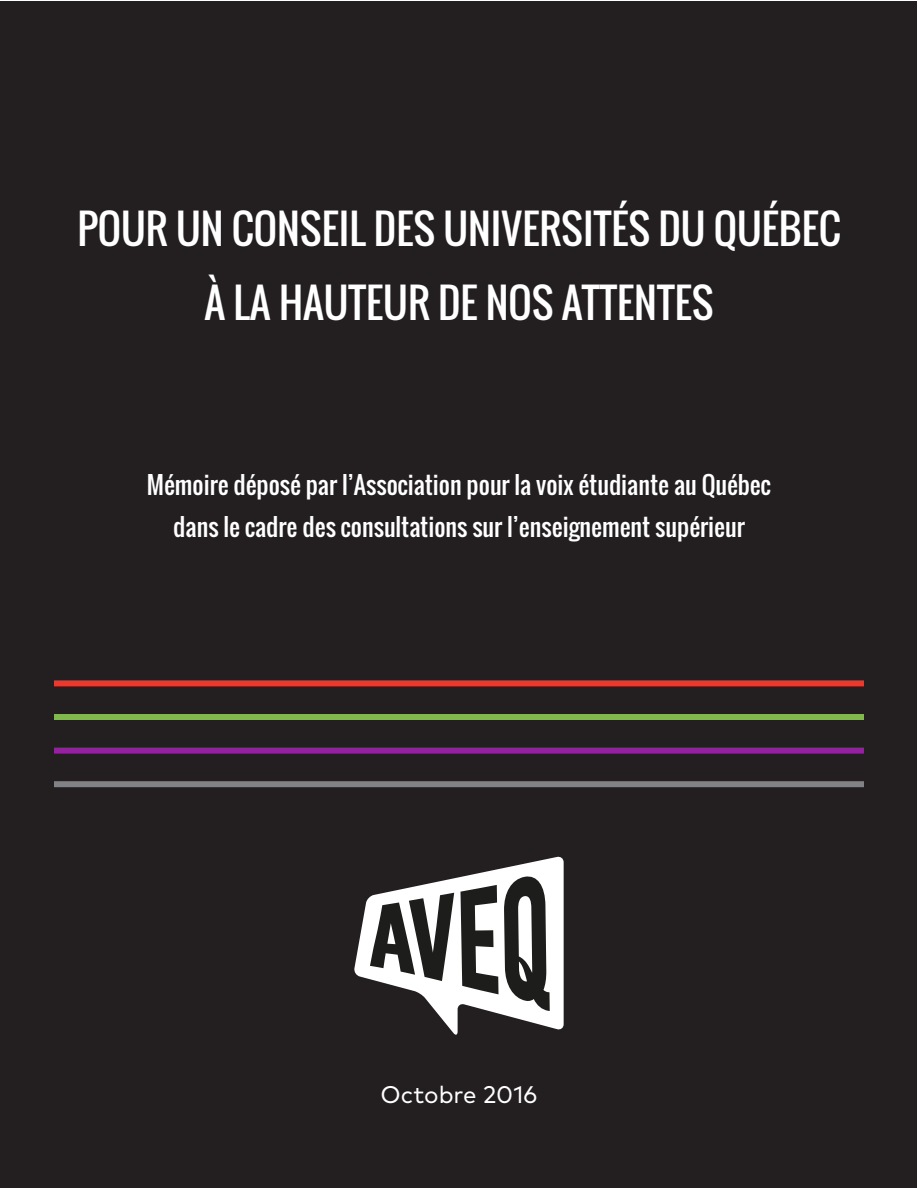
<style>
.page{position:relative;width:918px;height:1188px;background:#fff}
.page>*{position:absolute;margin:0;border:0;box-sizing:border-box;transform-origin:0 0}
.t1{font:40.5px "Oswald";color:#fff}
.t2{font:24px "Oswald";color:#fff}
.t3{font:24px "Mark Pro";color:#fff}
</style>
<div class="page">
<div style="left:1px;top:1px;width:916px;height:1186px;background:#231f20"></div>
<svg style="left:354px;top:857px;width:210px;height:178px"></svg>
<div style="left:54px;top:680px;width:810px;height:6px;background:#ee372d"></div>
<div style="left:54px;top:714px;width:810px;height:6px;background:#81b84b"></div>
<div style="left:54px;top:748px;width:810px;height:6px;background:#93229f"></div>
<div style="left:54px;top:781px;width:810px;height:6px;background:#808285"></div>
<p class="t1" style="left:77px;top:199px;width:765px">POUR UN CONSEIL DES UNIVERSITÉS DU QUÉBEC</p>
<p class="t1" style="left:204px;top:274px;width:511px">À LA HAUTEUR DE NOS ATTENTES</p>
<p class="t2" style="left:147px;top:467px;width:626px">Mémoire déposé par l’Association pour la voix étudiante au Québec</p>
<p class="t2" style="left:173px;top:509px;width:573px">dans le cadre des consultations sur l’enseignement supérieur</p>
<p class="t3" style="left:381px;top:1076px;width:158px">Octobre 2016</p>
</div>
